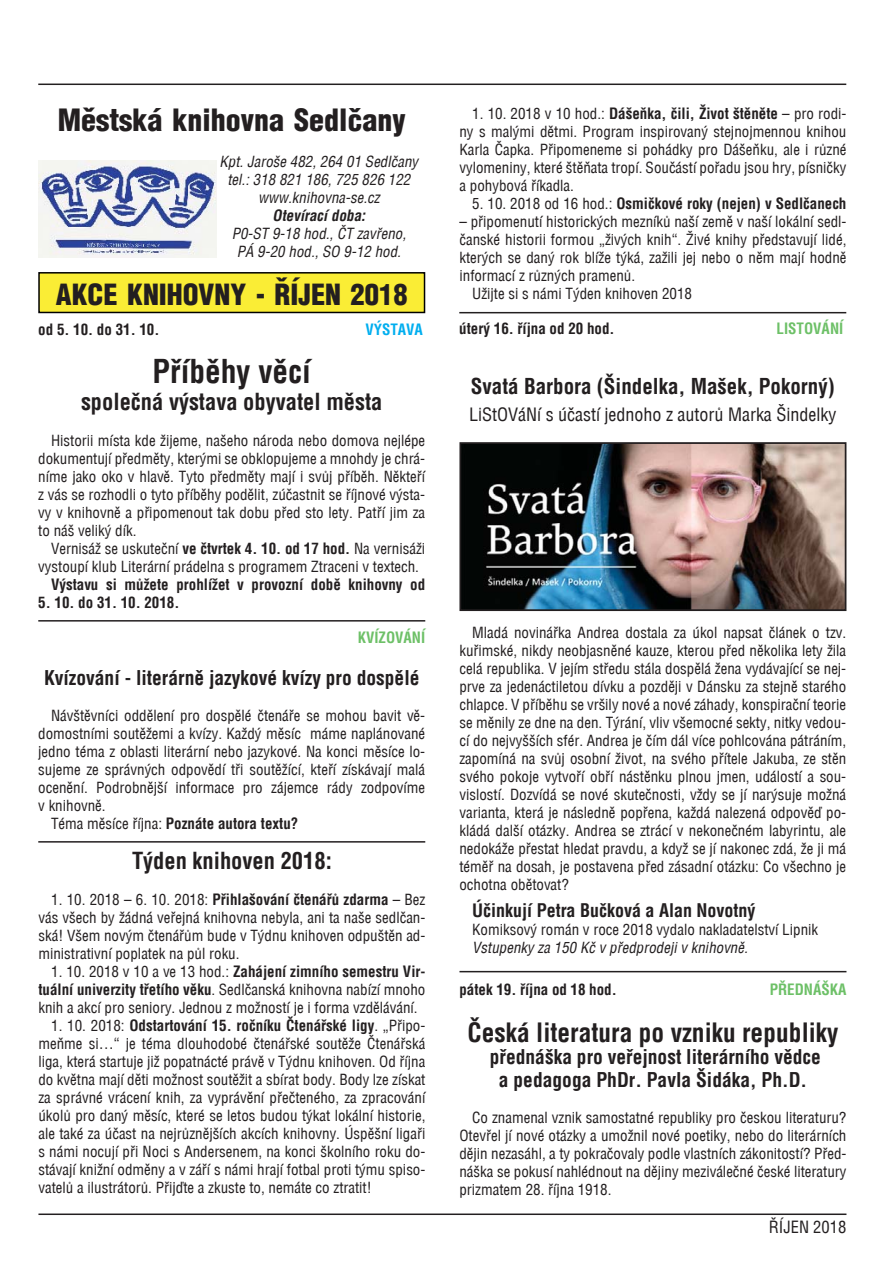
<style>
.page{position:relative;width:893px;height:1263px;background:#fff}
.page>*{position:absolute;margin:0;border:0;box-sizing:border-box;transform-origin:0 0}
.t1{font:700 31.5px "Switzerland Condensed";color:#231f20}
.t2{font:900 30px "Switzerland Cond";color:#231f20}
.t3{font:900 28.5px "Switzerland Cond";color:#231f20}
.t4{font:700 25.5px "Switzerland Condensed";color:#231f20}
.t5{font:700 22.5px "Switzerland Condensed";color:#231f20}
.t6{font:700 21px "Switzerland Condensed";color:#231f20}
.t7{font:700 19.5px/22.5px "Switzerland Condensed";color:#231f20;text-align:center}
.t8{font:18px "Switzerland Condensed";color:#231f20}
.t9{font:700 18px "Switzerland Condensed";color:#231f20}
.t10{font:16.5px "Switzerland Condensed";color:#231f20}
.t11{font:15px/18px "Switzerland Condensed";color:#231f20;text-align:justify}
.t12{font:700 15px "Switzerland Condensed";color:#231f20}
.t13{font:italic 15px/18px "Switzerland Condensed";color:#231f20;text-align:center}
.t14{font:700 15px "Switzerland Condensed";color:#6dc067}
.t15{font:italic 700 15px "Switzerland Condensed";color:#231f20}
.t16{font:700 15px "Switzerland Condensed";color:#00aeef}
.s1{font-weight:700}
.s2{font-weight:400}
</style>
<div class="page">
<div style="left:39px;top:273px;width:385px;height:39px;background:#faed35"></div>
<div style="left:38px;top:272px;width:387px;height:41px;border:2px solid #000"></div>
<hr style="left:38px;top:1214px;width:808px;height:1px;background:#231f20">
<hr style="left:38px;top:84px;width:808px;height:1px;background:#231f20">
<img style="left:38px;top:161px;width:179px;height:97px">
<hr style="left:459px;top:312px;width:387px;height:1px;background:#231f20">
<hr style="left:38px;top:841px;width:387px;height:2px;background:#231f20">
<hr style="left:459px;top:971px;width:387px;height:1px;background:#231f20">
<hr style="left:38px;top:620px;width:387px;height:2px;background:#231f20">
<img style="left:462px;top:445px;width:381px;height:163px">
<div style="left:459px;top:442px;width:387px;height:169px;border:2px solid #231f20"></div>
<h2 class="t2" style="left:58px;top:101px;width:349px">Městská knihovna Sedlčany</h2>
<p class="t13" style="left:220px;top:152px;width:200px">Kpt. Jaroše 482, 264 01 Sedlčany tel.: 318 821 186, 725 826 122 www.knihovna-se.cz</p>
<p class="t15" style="left:272px;top:206px;width:94px">Otevírací doba:</p>
<p class="t13" style="left:232px;top:224px;width:176px">P0-ST 9-18 hod., ČT zavřeno,<br>PÁ 9-20 hod., SO 9-12 hod.</p>
<h3 class="t3" style="left:56px;top:276px;width:353px">AKCE KNIHOVNY - ŘÍJEN 2018</h3>
<p class="t12" style="left:38px;top:321px;width:123px">od 5. 10. do 31. 10.</p>
<p class="t16" style="left:365px;top:321px;width:59px">VÝSTAVA</p>
<h1 class="t1" style="left:153px;top:353px;width:160px">Příběhy věcí</h1>
<h3 class="t5" style="left:81px;top:389px;width:303px">společná výstava obyvatel města</h3>
<p class="t11" style="left:38px;top:432px;width:388px;text-indent:13px">Historii místa kde žijeme, našeho národa nebo domova nejlépe dokumentují předměty, kterými se obklopujeme a mnohdy je chrá&shy;níme jako oko v hlavě. Tyto předměty mají i svůj příběh. Někteří z vás se rozhodli o tyto příběhy podělit, zúčastnit se říjnové výsta&shy;vy v knihovně a připomenout tak dobu před sto lety. Patří jim za to náš veliký dík.</p>
<p class="t11" style="left:38px;top:540px;width:388px;text-indent:13px">Vernisáž se uskuteční <span class="s1">ve čtvrtek 4. 10. od 17 hod.</span> Na vernisáži vystoupí klub Literární prádelna s programem Ztraceni v textech.</p>
<p class="t12" style="left:51px;top:576px;width:376px">Výstavu si můžete prohlížet v provozní době knihovny od</p>
<p class="t12" style="left:38px;top:594px;width:143px">5. 10. do 31. 10. 2018.</p>
<p class="t14" style="left:358px;top:629px;width:69px">KVÍZOVÁNÍ</p>
<h3 class="t7" style="left:44px;top:667px;width:377px">Kvízování - literárně jazykové kvízy pro dospělé</h3>
<p class="t11" style="left:51px;top:707px;width:376px">Návštěvníci oddělení pro dospělé čtenáře se mohou bavit vě-</p>
<p class="t11" style="left:38px;top:725px;width:388px">domostními soutěžemi a kvízy. Každý měsíc máme naplánované</p>
<p class="t11" style="left:38px;top:743px;width:388px">jedno téma z oblasti literární nebo jazykové. Na konci měsíce lo-</p>
<p class="t11" style="left:38px;top:761px;width:388px">sujeme ze správných odpovědí tři soutěžící, kteří získávají malá</p>
<p class="t11" style="left:38px;top:779px;width:388px">ocenění. Podrobnější informace pro zájemce rády zodpovíme</p>
<p class="t11" style="left:38px;top:797px;width:69px">v knihovně.</p>
<p class="t12" style="left:51px;top:815px;width:249px"><span class="s2">Téma měsíce října:</span> Poznáte autora textu?</p>
<h3 class="t5" style="left:132px;top:848px;width:201px">Týden knihoven 2018:</h3>
<p class="t11" style="left:38px;top:891px;width:388px;text-indent:13px">1. 10. 2018 – 6. 10. 2018: <span class="s1">Přihlašování čtenářů zdarma</span> – Bez vás všech by žádná veřejná knihovna nebyla, ani ta naše sedlčan&shy;ská! Všem novým čtenářům bude v Týdnu knihoven odpuštěn ad&shy;ministrativní poplatek na půl roku.</p>
<p class="t11" style="left:38px;top:963px;width:388px;text-indent:13px">1. 10. 2018 v 10 a ve 13 hod.: <span class="s1">Zahájení zimního semestru Vir&shy;tuální univerzity třetího věku</span>. Sedlčanská knihovna nabízí mnoho knih a akcí pro seniory. Jednou z možností je i forma vzdělávání.</p>
<p class="t11" style="left:38px;top:1017px;width:388px;text-indent:13px">1. 10. 2018: <span class="s1">Odstartování 15. ročníku Čtenářské ligy</span>. „Připo&shy;meňme si…“ je téma dlouhodobé čtenářské soutěže Čtenářská liga, která startuje již popatnácté právě v Týdnu knihoven. Od října do května mají děti možnost soutěžit a sbírat body. Body lze získat za správné vrácení knih, za vyprávění přečteného, za zpracování úkolů pro daný měsíc, které se letos budou týkat lokální historie, ale také za účast na nejrůznějších akcích knihovny. Úspěšní ligaři s námi nocují při Noci s Andersenem, na konci školního roku do&shy;stávají knižní odměny a v září s námi hrají fotbal proti týmu spiso&shy;vatelů a ilustrátorů. Přijďte a zkuste to, nemáte co ztratit!</p>
<p class="t11" style="left:459px;top:104px;width:388px;text-indent:13px">1. 10. 2018 v 10 hod.: <span class="s1">Dášeňka, čili, Život štěněte</span> – pro rodi&shy;ny s malými dětmi. Program inspirovaný stejnojmennou knihou Karla Čapka. Připomeneme si pohádky pro Dášeňku, ale i různé vylomeniny, které štěňata tropí. Součástí pořadu jsou hry, písničky a pohybová říkadla.</p>
<p class="t12" style="left:472px;top:195px;width:376px"><span class="s2">5. 10. 2018 od 16 hod.:</span> Osmičkové roky (nejen) v Sedlčanech</p>
<p class="t11" style="left:459px;top:212px;width:388px">– připomenutí historických mezníků naší země v naší lokální sedl-</p>
<p class="t11" style="left:459px;top:230px;width:388px">čanské historii formou „živých knih“. Živé knihy představují lidé,</p>
<p class="t11" style="left:459px;top:248px;width:388px">kterých se daný rok blíže týká, zažili jej nebo o něm mají hodně</p>
<p class="t11" style="left:459px;top:266px;width:177px">informací z různých pramenů.</p>
<p class="t11" style="left:472px;top:284px;width:221px">Užijte si s námi Týden knihoven 2018</p>
<p class="t12" style="left:459px;top:320px;width:157px">úterý 16. října od 20 hod.</p>
<p class="t14" style="left:776px;top:320px;width:68px">LISTOVÁNÍ</p>
<h3 class="t6" style="left:471px;top:374px;width:365px">Svatá Barbora (Šindelka, Mašek, Pokorný)</h3>
<p class="t8" style="left:469px;top:404px;width:369px">LiStOVáNí s účastí jednoho z autorů Marka Šindelky</p>
<p class="t11" style="left:459px;top:623px;width:388px;text-indent:13px">Mladá novinářka Andrea dostala za úkol napsat článek o tzv. kuřimské, nikdy neobjasněné kauze, kterou před několika lety žila celá republika. V jejím středu stála dospělá žena vydávající se nej&shy;prve za jedenáctiletou dívku a později v Dánsku za stejně starého chlapce. V příběhu se vršily nové a nové záhady, konspirační teorie se měnily ze dne na den. Týrání, vliv všemocné sekty, nitky vedou&shy;cí do nejvyšších sfér. Andrea je čím dál více pohlcována pátráním, zapomíná na svůj osobní život, na svého přítele Jakuba, ze stěn svého pokoje vytvoří obří nástěnku plnou jmen, událostí a sou&shy;vislostí. Dozvídá se nové skutečnosti, vždy se jí narýsuje možná varianta, která je následně popřena, každá nalezená odpověď po&shy;kládá další otázky. Andrea se ztrácí v nekonečném labyrintu, ale nedokáže přestat hledat pravdu, a když se jí nakonec zdá, že ji má téměř na dosah, je postavena před zásadní otázku: Co všechno je ochotna obětovat?</p>
<p class="t9" style="left:472px;top:900px;width:285px">Účinkují Petra Bučková a Alan Novotný</p>
<p class="t11" style="left:472px;top:920px;width:347px">Komiksový román v roce 2018 vydalo nakladatelství Lipnik</p>
<p class="t13" style="left:472px;top:938px;width:277px">Vstupenky za 150 Kč v předprodeji v knihovně.</p>
<p class="t12" style="left:459px;top:981px;width:159px">pátek 19. října od 18 hod.</p>
<p class="t14" style="left:770px;top:981px;width:78px">PŘEDNÁŠKA</p>
<h3 class="t4" style="left:467px;top:1017px;width:372px">Česká literatura po vzniku republiky</h3>
<h3 class="t7" style="left:490px;top:1046px;width:333px">přednáška pro veřejnost literárního vědce a pedagoga PhDr. Pavla Šidáka, Ph.D.</h3>
<p class="t11" style="left:459px;top:1108px;width:388px;text-indent:13px">Co znamenal vznik samostatné republiky pro českou literaturu?<br>Otevřel jí nové otázky a umožnil nové poetiky, nebo do literárních dějin nezasáhl, a ty pokračovaly podle vlastních zákonitostí? Před&shy;náška se pokusí nahlédnout na dějiny meziválečné české literatury prizmatem 28. října 1918.</p>
<p class="t10" style="left:769px;top:1217px;width:79px">ŘÍJEN 2018</p>
</div>
